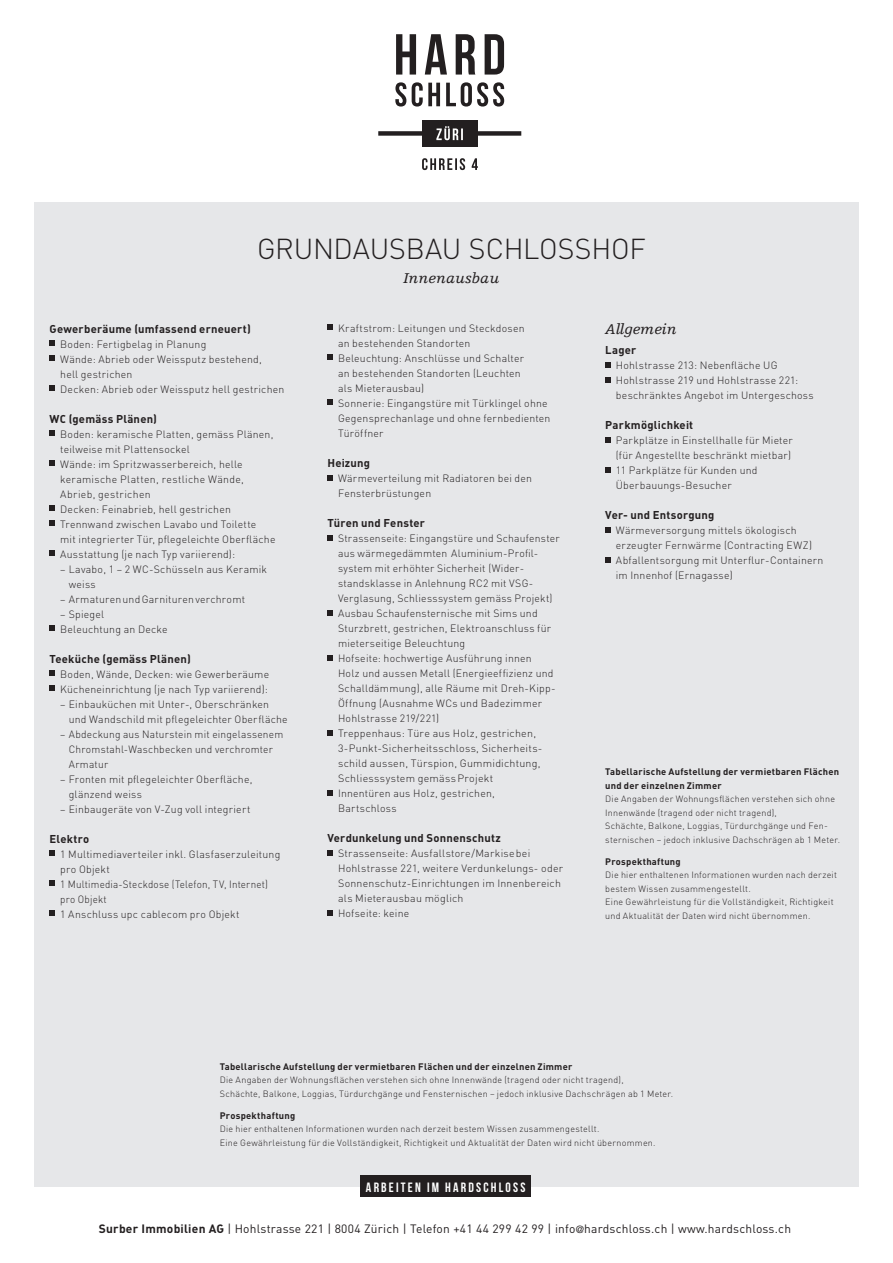
<style>
.page{position:relative;width:893px;height:1263px;background:#fff}
.page>*{position:absolute;margin:0;border:0;box-sizing:border-box;transform-origin:0 0}
.Titel{font:300 28.5px "DIN";letter-spacing:-.01em;color:#231f20}
.Übertitel{font:italic 15px "Egyptienne F";color:#231f20}
.Ausbau_neu{font:italic 15px "Egyptienne F";color:#231f20}
.t1{font:13.5px "Bebas Neue";letter-spacing:.165em;color:#fff}
.t2{font:12px "DIN";letter-spacing:.02em;color:#231f20}
.Ausbau{font:700 11.25px "DIN";letter-spacing:.02em;color:#231f20}
.Ausbau-2{font:300 10.5px/15px "DIN";letter-spacing:.02em;color:#231f20}
.Ausbau-3{font:300 10.5px/15px "DIN";letter-spacing:.02em;color:#231f20;scale:.94 1}
.Ausbau-4{font:700 9.3px/13.5px "DIN";letter-spacing:.025em;color:#231f20}
.Ausbau-5{font:300 9px/13.5px "DIN";letter-spacing:.025em;color:#231f20}
.s1{font-weight:700}
.s2{font-family:"Frutiger";font-weight:300;font-size:10.5px}
</style>
<div class="page">
<div style="left:34px;top:202px;width:825px;height:984px;background:#e6e7e9"></div>
<svg style="left:422px;top:158px;width:56px;height:12px"></svg>
<svg style="left:395px;top:82px;width:109px;height:25px"></svg>
<svg style="left:396px;top:34px;width:108px;height:41px"></svg>
<div style="left:378px;top:131px;width:143px;height:5px;background:#231f20"></div>
<div style="left:422px;top:120px;width:56px;height:27px;background:#231f20"></div>
<svg style="left:436px;top:126px;width:27px;height:14px"></svg>
<div style="left:361px;top:1176px;width:170px;height:21px;background:#231f20"></div>
<svg style="left:50px;top:341px;width:5px;height:5px"></svg>
<svg style="left:50px;top:356px;width:5px;height:5px"></svg>
<svg style="left:50px;top:386px;width:5px;height:5px"></svg>
<svg style="left:50px;top:431px;width:5px;height:5px"></svg>
<svg style="left:50px;top:461px;width:5px;height:5px"></svg>
<svg style="left:50px;top:506px;width:5px;height:5px"></svg>
<svg style="left:50px;top:521px;width:5px;height:5px"></svg>
<svg style="left:50px;top:551px;width:5px;height:5px"></svg>
<svg style="left:50px;top:626px;width:5px;height:5px"></svg>
<svg style="left:50px;top:671px;width:5px;height:5px"></svg>
<svg style="left:50px;top:686px;width:5px;height:5px"></svg>
<svg style="left:50px;top:851px;width:5px;height:5px"></svg>
<svg style="left:50px;top:881px;width:5px;height:5px"></svg>
<svg style="left:50px;top:911px;width:5px;height:5px"></svg>
<svg style="left:327px;top:325px;width:6px;height:5px"></svg>
<svg style="left:327px;top:355px;width:6px;height:5px"></svg>
<svg style="left:327px;top:400px;width:6px;height:5px"></svg>
<svg style="left:327px;top:475px;width:6px;height:5px"></svg>
<svg style="left:327px;top:535px;width:6px;height:5px"></svg>
<svg style="left:327px;top:610px;width:6px;height:5px"></svg>
<svg style="left:327px;top:655px;width:6px;height:5px"></svg>
<svg style="left:327px;top:730px;width:6px;height:5px"></svg>
<svg style="left:327px;top:790px;width:6px;height:5px"></svg>
<svg style="left:327px;top:850px;width:6px;height:5px"></svg>
<svg style="left:327px;top:910px;width:6px;height:5px"></svg>
<svg style="left:605px;top:362px;width:6px;height:5px"></svg>
<svg style="left:605px;top:377px;width:6px;height:5px"></svg>
<svg style="left:605px;top:437px;width:6px;height:5px"></svg>
<svg style="left:605px;top:467px;width:6px;height:5px"></svg>
<svg style="left:605px;top:527px;width:6px;height:5px"></svg>
<svg style="left:605px;top:557px;width:6px;height:5px"></svg>
<p class="Titel" style="left:257px;top:231px;width:390px">GRUNDAUSBAU SCHLOSSHOF</p>
<p class="Übertitel" style="left:403px;top:270px;width:97px">Innenausbau</p>
<p class="Ausbau" style="left:50px;top:321px;width:203px">Gewerberäume (umfassend erneuert)</p>
<p class="Ausbau-2" style="left:60px;top:336px;width:148px">Boden: Fertigbelag in Planung</p>
<p class="Ausbau-2" style="left:60px;top:351px;width:203px">Wände: Abrieb oder Weissputz bestehend, hell gestrichen</p>
<p class="Ausbau-2" style="left:60px;top:381px;width:226px">Decken: Abrieb oder Weissputz hell gestrichen</p>
<p class="Ausbau" style="left:50px;top:411px;width:109px">WC (gemäss Plänen)</p>
<p class="Ausbau-2" style="left:60px;top:426px;width:215px">Boden: keramische Platten, gemäss Plänen, teilweise mit Plattensockel</p>
<p class="Ausbau-2" style="left:60px;top:456px;width:185px;text-align:justify">Wände: im Spritzwasserbereich, helle keramische Platten, restliche Wände, Abrieb, gestrichen</p>
<p class="Ausbau-2" style="left:60px;top:501px;width:172px">Decken: Feinabrieb, hell gestrichen</p>
<p class="Ausbau-2" style="left:60px;top:516px;width:217px">Trennwand zwischen Lavabo und Toilette<br>mit -integrierter Tür, pflegeleichte Oberfläche</p>
<p class="Ausbau-2" style="left:60px;top:546px;width:176px">Ausstattung (je nach Typ variierend):</p>
<p class="Ausbau-2" style="left:69px;top:561px;width:200px;text-indent:-9px">– Lavabo, 1 – 2 WC-Schüsseln aus Keramik weiss</p>
<p class="Ausbau-2" style="left:60px;top:591px;width:186px">– ArmaturenundGarniturenverchromt</p>
<p class="Ausbau-2" style="left:60px;top:606px;width:45px">– Spiegel</p>
<p class="Ausbau-2" style="left:60px;top:621px;width:109px">Beleuchtung an Decke</p>
<p class="Ausbau" style="left:50px;top:651px;width:143px">Teeküche (gemäss Plänen)</p>
<p class="Ausbau-2" style="left:60px;top:666px;width:210px">Boden, Wände, Decken: wie Gewerberäume</p>
<p class="Ausbau-2" style="left:60px;top:681px;width:209px">Kücheneinrichtung (je nach Typ variierend):</p>
<p class="Ausbau-2" style="left:69px;top:696px;width:220px;text-indent:-9px">– Einbauküchen mit Unter-, Oberschränken und Wandschild mit pflegeleichter Oberfläche</p>
<p class="Ausbau-2" style="left:69px;top:726px;width:216px;text-indent:-9px">– Abdeckung aus Naturstein mit eingelassenem<br>Chromstahl-Waschbecken und verchromter<br>Armatur</p>
<p class="Ausbau-2" style="left:69px;top:771px;width:185px;text-indent:-9px">– Fronten mit pflegeleichter Oberfläche, glänzend weiss</p>
<p class="Ausbau-2" style="left:60px;top:801px;width:192px">– Einbaugeräte von V-Zug voll integriert</p>
<p class="Ausbau" style="left:50px;top:831px;width:41px">Elektro</p>
<p class="Ausbau-2" style="left:60px;top:846px;width:222px">1 Multimediaverteiler inkl. Glasfaserzuleitung pro Objekt</p>
<p class="Ausbau-3" style="left:60px;top:876px;width:223px">1 Multimedia-Steckdose (Telefon, TV, Internet) pro Objekt</p>
<p class="Ausbau-2" style="left:60px;top:906px;width:181px">1 Anschluss upc cablecom pro Objekt</p>
<p class="Ausbau-2" style="left:338px;top:320px;width:188px">Kraftstrom: Leitungen und Steckdosen an bestehenden Standorten</p>
<p class="Ausbau-2" style="left:338px;top:350px;width:188px">Beleuchtung: Anschlüsse und Schalter an bestehenden Standorten (Leuchten als Mieterausbau)</p>
<p class="Ausbau-2" style="left:338px;top:395px;width:214px">Sonnerie: Eingangstüre mit Türklingel ohne<br>Gegensprechanlage und ohne fernbedienten<br>Türöffner</p>
<p class="Ausbau" style="left:327px;top:455px;width:44px">Heizung</p>
<p class="Ausbau-2" style="left:338px;top:470px;width:195px">Wärmeverteilung mit Radiatoren bei den<br>Fensterbrüstungen</p>
<p class="Ausbau" style="left:327px;top:515px;width:99px">Türen und Fenster</p>
<p class="Ausbau-2" style="left:338px;top:530px;width:223px">Strassenseite: Eingangstüre und Schaufenster aus wärmegedämmten Aluminium-Profil&shy;system mit erhöhter Sicherheit (Wider&shy;standsklasse in Anlehnung RC2 mit VSG-Verglasung, Schliesssystem gemäss Projekt)</p>
<p class="Ausbau-2" style="left:338px;top:605px;width:214px">Ausbau Schaufensternische mit Sims und<br>Sturzbrett, gestrichen, Elektroanschluss für mieterseitige -Beleuchtung</p>
<p class="Ausbau-2" style="left:338px;top:650px;width:219px">Hofseite: hochwertige Ausführung innen Holz und aussen Metall (Energieeffizienz und Schalldämmung), alle Räume mit Dreh-Kipp-Öffnung (Ausnahme WCs und Badezimmer Hohlstrasse 219/221)</p>
<p class="Ausbau-2" style="left:338px;top:725px;width:206px">Treppenhaus: Türe aus Holz, gestrichen, 3-Punkt-Sicherheitsschloss, Sicherheits&shy;schild aussen, Türspion, Gummidichtung, Schliesssystem -gemässProjekt</p>
<p class="Ausbau-2" style="left:338px;top:785px;width:158px">Innentüren aus Holz, gestrichen,<br>Bartschloss</p>
<p class="Ausbau" style="left:327px;top:830px;width:175px">Verdunkelung und Sonnenschutz</p>
<p class="Ausbau-2" style="left:338px;top:845px;width:227px">Strassenseite: Ausfallstore/Markisebei Hohlstrasse 221, weitere Verdunkelungs- oder Sonnenschutz-Einrichtungen im Innenbereich als Mieterausbau möglich</p>
<p class="Ausbau-2" style="left:338px;top:905px;width:73px">Hofseite: keine</p>
<p class="Ausbau_neu" style="left:605px;top:321px;width:73px">Allgemein</p>
<p class="Ausbau" style="left:605px;top:342px;width:33px">Lager</p>
<p class="Ausbau-2" style="left:616px;top:357px;width:163px">Hohlstrasse 213: Nebenfläche UG</p>
<p class="Ausbau-2" style="left:616px;top:372px;width:199px">Hohlstrasse 219 und Hohlstrasse 221: beschränktes Angebot im Untergeschoss</p>
<p class="Ausbau" style="left:605px;top:417px;width:90px">Parkmöglichkeit</p>
<p class="Ausbau-2" style="left:616px;top:432px;width:178px">Parkplätze in Einstellhalle für Mieter (für Angestellte beschränkt mietbar)</p>
<p class="Ausbau-2" style="left:616px;top:462px;width:143px">11 Parkplätze für Kunden und<br>Überbauungs-Besucher</p>
<p class="Ausbau" style="left:605px;top:507px;width:111px">Ver- und Entsorgung</p>
<p class="Ausbau-2" style="left:616px;top:522px;width:198px">Wärmeversorgung mittels ökologisch erzeugter Fernwärme (Contracting EWZ)</p>
<p class="Ausbau-2" style="left:616px;top:552px;width:209px">Abfallentsorgung mit Unterflur-Containern im Innenhof (Ernagasse)</p>
<p class="Ausbau-4" style="left:605px;top:764px;width:235px">Tabellarische Aufstellung der vermietbaren Flächen und der einzelnen Zimmer</p>
<p class="Ausbau-5" style="left:605px;top:792px;width:236px">Die Angaben der Wohnungsflächen verstehen sich ohne Innenwände (tragend oder nicht tragend),<br>Schächte, Balkone, Loggias, Türdurchgänge und Fen&shy;sternischen – jedoch inklusive Dachschrägen ab 1 Meter.</p>
<p class="Ausbau-4" style="left:605px;top:854px;width:77px">Prospekthaftung</p>
<p class="Ausbau-5" style="left:605px;top:868px;width:233px">Die hier enthaltenen Informationen wurden nach derzeit bestem Wissen zusammengestellt.<br>Eine Gewährleistung für die Vollständigkeit, Richtigkeit und Aktualität der Daten wird nicht übernommen.</p>
<p class="Ausbau-4" style="left:220px;top:1059px;width:354px">Tabellarische Aufstellung der vermietbaren Flächen und der einzelnen Zimmer</p>
<p class="Ausbau-5" style="left:220px;top:1073px;width:455px">Die Angaben der Wohnungsflächen verstehen sich ohne Innenwände (tragend oder nicht tragend),<br>Schächte, Balkone, Loggias, Türdurchgänge und Fensternischen – jedoch inklusive Dachschrägen ab 1 Meter.</p>
<p class="Ausbau-4" style="left:220px;top:1108px;width:77px">Prospekthaftung</p>
<p class="Ausbau-5" style="left:220px;top:1122px;width:437px">Die hier enthaltenen Informationen wurden nach derzeit bestem Wissen zusammengestellt.<br>Eine Gewährleistung für die Vollständigkeit, Richtigkeit und Aktualität der Daten wird nicht übernommen.</p>
<p class="t1" style="left:366px;top:1179px;width:161px">ARBEITEN IM HARDSCHLOSS</p>
<p class="t2" style="left:99px;top:1221px;width:694px"><span class="s1">Surber Immobilien AG</span> | Hohlstrasse 221 | 8004 Zürich | Telefon +41 44 299 42 99 | info<span class="s2">@</span>hardschloss.ch | www.hardschloss.ch</p>
</div>
